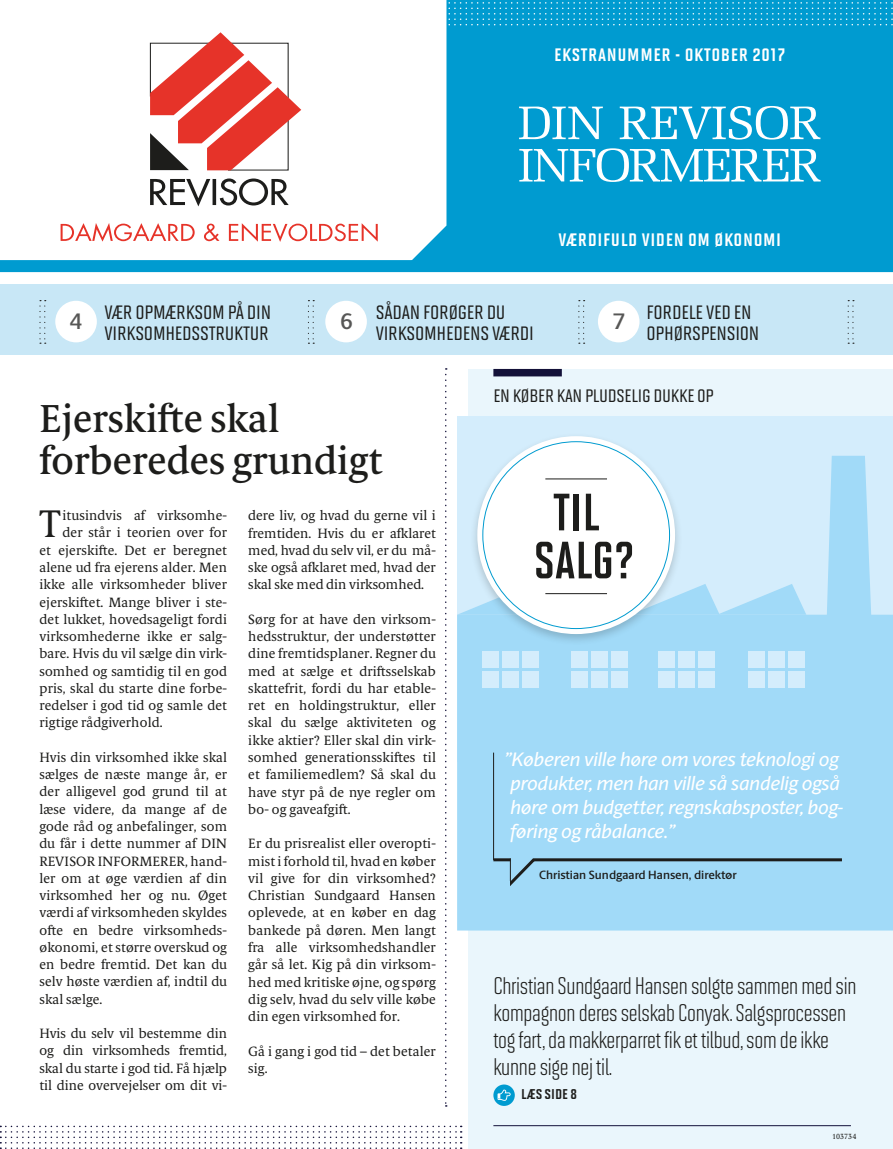
<style>
.page{position:relative;width:893px;height:1149px;background:#fff}
.page>*{position:absolute;margin:0;border:0;box-sizing:border-box;transform-origin:0 0}
.t1{font:52.35px/48px "Solano Gothic MVB Bd Cap";color:#1d1d1b;text-align:center}
.t2{font:500 39px/42px "Berling Serif Text";color:#1d1d1b}
.t3{font:38.55px "Berling Serif Text";color:#1d1d1b}
.t4{font:24px/27px "Solano Gothic MVB";letter-spacing:-.01em;color:#1d1d1b}
.t5{font:22.5px/21px "Solano Gothic MVB Md SC";letter-spacing:-.01em;color:#1d1d1b}
.t6{font:600 22.5px "Berling Sans";color:#575756}
.t7{font:21px "Solano Gothic MVB Bd SC";letter-spacing:.03em;color:#fff}
.t8{font:21px "Solano Gothic MVB Md SC";letter-spacing:-.01em;color:#1d1d1b}
.t9{font:italic 500 19.5px/24px "Berling Sans";letter-spacing:-.01em;color:#fff}
.t10{font:16.5px "Solano Gothic MVB Bd SC";color:#1d1d1b}
.t11{font:13.5px/17.2px "Berling Serif Text";letter-spacing:.01em;color:#1d1d1b;text-align:justify}
.t12{font:600 12px "Berling Sans";color:#1d1d1b}
.t13{font:7.5px "Berling Serif Text";color:#1d1d1b}
</style>
<div class="page">
<div style="left:468px;top:369px;width:424px;height:779px;background:#eaf6fc"></div>
<div style="left:493px;top:369px;width:69px;height:7px;background:#131139"></div>
<div style="left:0;top:284px;width:892px;height:70px;background:#c8e7f6"></div>
<div style="left:55px;top:301px;width:42px;height:41px;background:#fff;border-radius:50%"></div>
<div style="left:325px;top:301px;width:42px;height:41px;background:#fff;border-radius:50%"></div>
<svg style="left:39px;top:300px;width:7px;height:43px"></svg>
<svg style="left:308px;top:300px;width:6px;height:43px"></svg>
<svg style="left:578px;top:300px;width:7px;height:43px"></svg>
<div style="left:598px;top:301px;width:41px;height:41px;background:#fff;border-radius:50%"></div>
<svg style="left:493px;top:1084px;width:22px;height:21px"></svg>
<svg style="left:497px;top:1089px;width:14px;height:11px"></svg>
<hr style="left:493px;top:1124px;width:358px;height:1px;background:#131139">
<svg style="left:848px;top:300px;width:6px;height:43px"></svg>
<div style="left:457px;top:416px;width:435px;height:345px;background:#d4edfc"></div>
<svg style="left:445px;top:368px;width:2px;height:738px"></svg>
<div style="left:457px;top:614px;width:435px;height:316px;background:#a1daf8"></div>
<svg style="left:459px;top:584px;width:347px;height:30px"></svg>
<svg style="left:826px;top:455px;width:47px;height:200px;background:#a8dcf8"></svg>
<div style="left:522px;top:651px;width:17px;height:16px;background:#d4edfc"></div>
<div style="left:522px;top:670px;width:17px;height:17px;background:#d4edfc"></div>
<div style="left:502px;top:651px;width:17px;height:16px;background:#d4edfc"></div>
<div style="left:502px;top:670px;width:17px;height:17px;background:#d4edfc"></div>
<div style="left:483px;top:651px;width:16px;height:16px;background:#d4edfc"></div>
<div style="left:483px;top:670px;width:16px;height:17px;background:#d4edfc"></div>
<div style="left:611px;top:651px;width:17px;height:16px;background:#d4edfc"></div>
<div style="left:611px;top:670px;width:17px;height:17px;background:#d4edfc"></div>
<div style="left:591px;top:651px;width:17px;height:16px;background:#d4edfc"></div>
<div style="left:591px;top:670px;width:17px;height:17px;background:#d4edfc"></div>
<div style="left:571px;top:651px;width:17px;height:16px;background:#d4edfc"></div>
<div style="left:571px;top:670px;width:17px;height:17px;background:#d4edfc"></div>
<div style="left:698px;top:651px;width:16px;height:16px;background:#d4edfc"></div>
<div style="left:698px;top:670px;width:16px;height:17px;background:#d4edfc"></div>
<div style="left:678px;top:651px;width:16px;height:16px;background:#d4edfc"></div>
<div style="left:678px;top:670px;width:16px;height:17px;background:#d4edfc"></div>
<div style="left:658px;top:651px;width:17px;height:16px;background:#d4edfc"></div>
<div style="left:658px;top:670px;width:17px;height:17px;background:#d4edfc"></div>
<div style="left:788px;top:651px;width:17px;height:16px;background:#d4edfc"></div>
<div style="left:788px;top:670px;width:17px;height:17px;background:#d4edfc"></div>
<div style="left:768px;top:651px;width:17px;height:16px;background:#d4edfc"></div>
<div style="left:768px;top:670px;width:17px;height:17px;background:#d4edfc"></div>
<div style="left:748px;top:651px;width:17px;height:16px;background:#d4edfc"></div>
<div style="left:748px;top:670px;width:17px;height:17px;background:#d4edfc"></div>
<div style="left:469px;top:432px;width:214px;height:214px;background:#1d1d1b;opacity:.21"></div>
<div style="left:477px;top:436px;width:198px;height:198px;background:#fff;border-radius:50%"></div>
<hr style="left:545px;top:593px;width:62px;height:1px;background:#1d1d1b">
<hr style="left:545px;top:478px;width:62px;height:1px;background:#1d1d1b">
<hr style="left:493px;top:752px;width:1px;height:107px;background:#1d1d1b">
<hr style="left:493px;top:858px;width:18px;height:3px;background:#1d1d1b">
<svg style="left:504px;top:856px;width:341px;height:34px;background:#94c8e3"></svg>
<div style="left:0;top:1px;width:892px;height:271px;background:#009bd0"></div>
<svg style="left:519px;top:148px;width:302px;height:34px"></svg>
<svg style="left:519px;top:106px;width:301px;height:33px"></svg>
<div style="left:0;top:1px;width:446px;height:272px;background:#fff"></div>
<div style="left:0;top:260px;width:892px;height:12px;background:#009bd0"></div>
<svg style="left:0;top:1125px;width:462px;height:24px"></svg>
<svg style="left:444px;top:1px;width:449px;height:24px"></svg>
<svg style="left:150px;top:179px;width:60px;height:27px;background:#adadad"></svg>
<hr style="left:213px;top:179px;width:3px;height:26px;background:#1d1d1b">
<svg style="left:220px;top:178px;width:69px;height:27px;background:#b1b1b0"></svg>
<svg style="left:149px;top:32px;width:152px;height:139px;background:#e89490"></svg>
<svg style="left:61px;top:223px;width:317px;height:19px;background:#f8c9c6"></svg>
<h3 class="t7" style="left:554px;top:42px;width:233px">EKSTRANUMMER - OKTOBER 2017</h3>
<h3 class="t7" style="left:558px;top:227px;width:224px">VÆRDIFULD VIDEN OM ØKONOMI</h3>
<h3 class="t5" style="left:105px;top:300px;width:168px">VÆR OPMÆRKSOM PÅ DIN<br>VIRKSOMHEDSSTRUKTUR</h3>
<h3 class="t5" style="left:376px;top:300px;width:160px">SÅDAN FORØGER DU<br>VIRKSOMHEDENS VÆRDI</h3>
<h3 class="t6" style="left:70px;top:307px;width:14px">4</h3>
<h3 class="t6" style="left:340px;top:307px;width:14px">6</h3>
<h3 class="t6" style="left:613px;top:307px;width:14px">7</h3>
<h3 class="t5" style="left:647px;top:300px;width:114px">FORDELE VED EN<br>OPHØRSPENSION</h3>
<h2 class="t2" style="left:39px;top:397px;width:344px">Ejerskifte skal forberedes grundigt</h2>
<h3 class="t3" style="left:38px;top:500px;width:26px">T</h3>
<p class="t11" style="left:62px;top:506px;width:166px">itusindvis af virksomhe-</p>
<p class="t11" style="left:62px;top:524px;width:166px">der står i teorien over for</p>
<p class="t11" style="left:39px;top:541px;width:189px">et ejerskifte. Det er beregnet</p>
<p class="t11" style="left:39px;top:558px;width:189px">alene ud fra ejerens alder. Men</p>
<p class="t11" style="left:39px;top:575px;width:189px">ikke alle virksomheder bliver</p>
<p class="t11" style="left:39px;top:593px;width:189px">ejerskiftet. Mange bliver i ste-</p>
<p class="t11" style="left:39px;top:610px;width:189px">det lukket, hovedsageligt fordi</p>
<p class="t11" style="left:39px;top:627px;width:189px">virksomhederne ikke er salg-</p>
<p class="t11" style="left:39px;top:644px;width:189px">bare. Hvis du vil sælge din virk-</p>
<p class="t11" style="left:39px;top:662px;width:189px">somhed og samtidig til en god</p>
<p class="t11" style="left:39px;top:679px;width:189px">pris, skal du starte dine forbe-</p>
<p class="t11" style="left:39px;top:696px;width:189px">redelser i god tid og samle det</p>
<p class="t11" style="left:39px;top:713px;width:125px">rigtige rådgiverhold.</p>
<p class="t11" style="left:39px;top:748px;width:189px">Hvis din virksomhed ikke skal sælges de næste mange år, er der alligevel god grund til at læse videre, da mange af de gode råd og anbefalinger, som du får i dette nummer af DIN REVISOR INFORMERER, hand&shy;ler om at øge værdien af din virksomhed her og nu. Øget værdi af virksomheden skyldes ofte en bedre virksomheds&shy;økonomi, et større overskud og en bedre fremtid. Det kan du selv høste værdien af, indtil du skal sælge.</p>
<p class="t11" style="left:39px;top:1024px;width:189px">Hvis du selv vil bestemme din og din virksomheds fremtid, skal du starte i god tid. Få hjælp til dine overvejelser om dit vi-</p>
<p class="t11" style="left:248px;top:506px;width:189px">dere liv, og hvad du gerne vil i fremtiden. Hvis du er afklaret med, hvad du selv vil, er du må&shy;ske også afklaret med, hvad der skal ske med din virksomhed.</p>
<p class="t11" style="left:248px;top:610px;width:189px">Sørg for at have den virksom&shy;hedsstruktur, der understøtter dine fremtidsplaner. Regner du med at sælge et driftsselskab skattefrit, fordi du har etable&shy;ret en holdingstruktur, eller skal du sælge aktiviteten og ikke aktier? Eller skal din virk&shy;somhed generationsskiftes til et familiemedlem? Så skal du have styr på de nye regler om bo- og gaveafgift.</p>
<p class="t11" style="left:248px;top:834px;width:189px">Er du prisrealist eller overopti&shy;mist i forhold til, hvad en køber vil give for din virksomhed?<br>Christian Sundgaard Hansen oplevede, at en køber en dag bankede på døren. Men langt fra alle virksomhedshandler går så let. Kig på din virksom&shy;hed med kritiske øjne, og spørg dig selv, hvad du selv ville købe din egen virksomhed for.</p>
<p class="t11" style="left:248px;top:1041px;width:189px">Gå i gang i god tid – det betaler sig.</p>
<h3 class="t8" style="left:493px;top:383px;width:222px">EN KØBER KAN PLUDSELIG DUKKE OP</h3>
<h1 class="t1" style="left:534px;top:488px;width:102px">TIL<br>SALG?</h1>
<h3 class="t9" style="left:504px;top:747px;width:340px">”Køberen ville høre om vores teknologi og produkter, men han ville så sandelig også høre om budgetter, regnskabsposter, bog&shy;føring og råbalance.”</h3>
<p class="t12" style="left:539px;top:867px;width:199px">Christian Sundgaard Hansen, direktør</p>
<h3 class="t4" style="left:493px;top:972px;width:365px">Christian Sundgaard Hansen solgte sammen med sin kompagnon deres selskab Conyak. Salgsprocessen tog fart, da makkerparret fik et tilbud, som de ikke kunne sige nej til.</h3>
<p class="t10" style="left:521px;top:1083px;width:57px">LÆS SIDE 8</p>
<p class="t13" style="left:832px;top:1131px;width:26px">103734</p>
</div>
